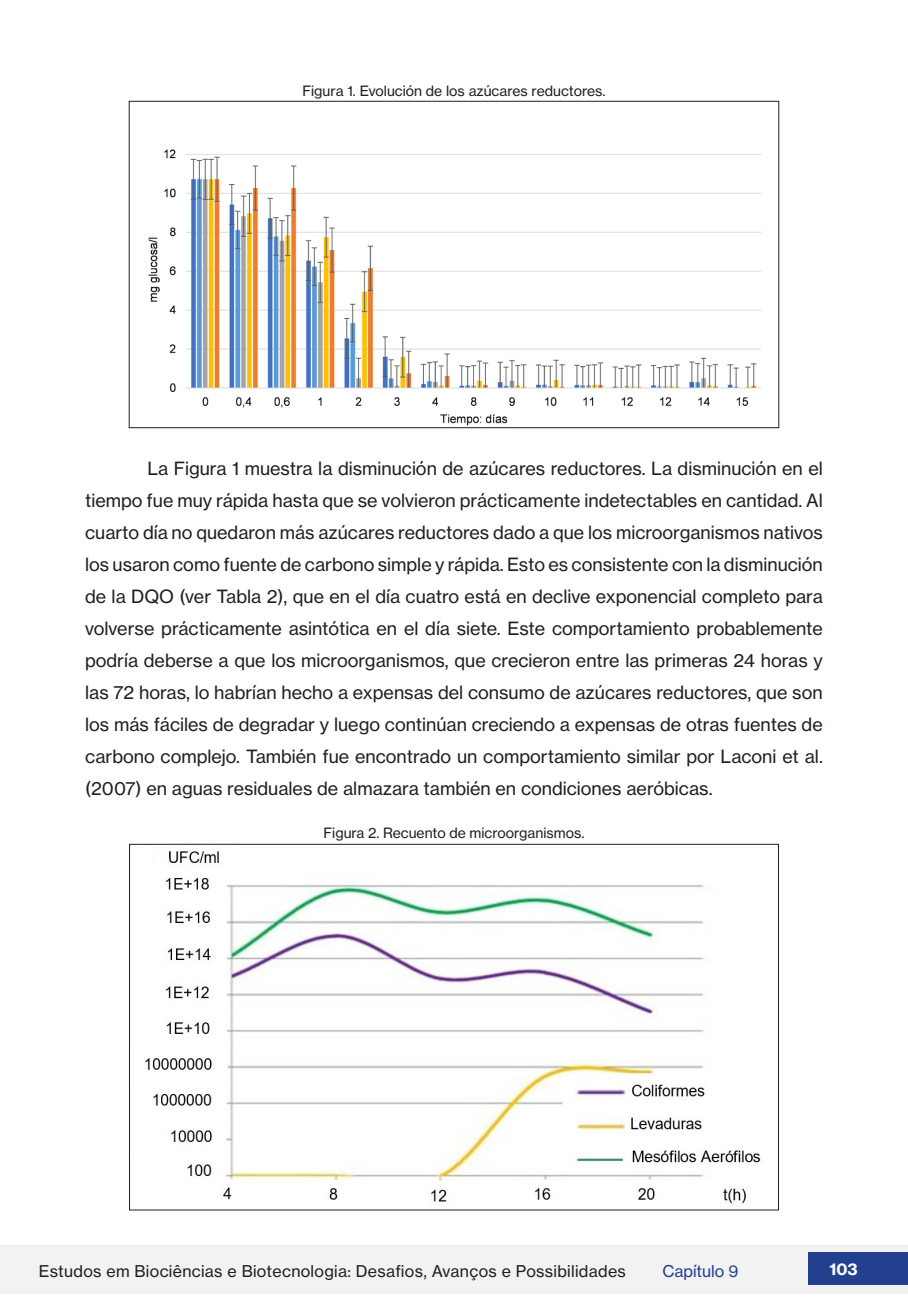
<style>
.page{position:relative;width:908px;height:1304px;background:#fff}
.page>*{position:absolute;margin:0;border:0;box-sizing:border-box;transform-origin:0 0}
.CORPO_DO_TEXTO_ATUAL{font:18px/32px "N Haas Grotesk TX Pro 55 Rg";color:#231f20;text-align:justify}
.t1{font:16px "N Haas Grotesk TX Pro 55 Rg";letter-spacing:.02em;color:#231f20}
.t2{font:16px "N Haas Grotesk TX Pro 55 Rg";color:#23408f}
.t3{font:16px "N Haas Grotesk TX Pro 75 Bd";color:#fff}
.LEGENDAS_DE_TABELAS{font:14px "N Haas Grotesk TX Pro 55 Rg";color:#231f20}
</style>
<div class="page">
<div style="left:0;top:1245px;width:907px;height:49px;background:#f2f2f2"></div>
<div style="left:808px;top:1252px;width:99px;height:33px;background:#23408f"></div>
<img style="left:148px;top:149px;width:613px;height:277px">
<img style="left:145px;top:851px;width:616px;height:353px">
<p class="LEGENDAS_DE_TABELAS" style="left:302px;top:82px;width:304px">Figura 1. Evolución de los azúcares reductores.</p>
<p class="CORPO_DO_TEXTO_ATUAL" style="left:85px;top:453px;width:739px;text-indent:62px">La Figura 1 muestra la disminución de azúcares reductores. La disminución en el tiempo fue muy rápida hasta que se volvieron prácticamente indetectables en cantidad. Al cuarto día no quedaron más azúcares reductores dado a que los microorganismos nativos los usaron como fuente de carbono simple y rápida. Esto es consistente con la disminución de la DQO (ver Tabla 2), que en el día cuatro está en declive exponencial completo para volverse prácticamente asintótica en el día siete. Este comportamiento probablemente podría deberse a que los microorganismos, que crecieron entre las primeras 24 horas y las 72 horas, lo habrían hecho a expensas del consumo de azúcares reductores, que son los más fáciles de degradar y luego continúan creciendo a expensas de otras fuentes de carbono complejo. También fue encontrado un comportamiento similar por Laconi et al. (2007) en aguas residuales de almazara también en condiciones aeróbicas.</p>
<p class="LEGENDAS_DE_TABELAS" style="left:323px;top:824px;width:262px">Figura 2. Recuento de microorganismos.</p>
<p class="t1" style="left:39px;top:1261px;width:588px">Estudos em Biociências e Biotecnologia: Desafios, Avanços e Possibilidades</p>
<p class="t2" style="left:662px;top:1261px;width:78px">Capítulo 9</p>
<p class="t3" style="left:829px;top:1259px;width:30px">103</p>
</div>
